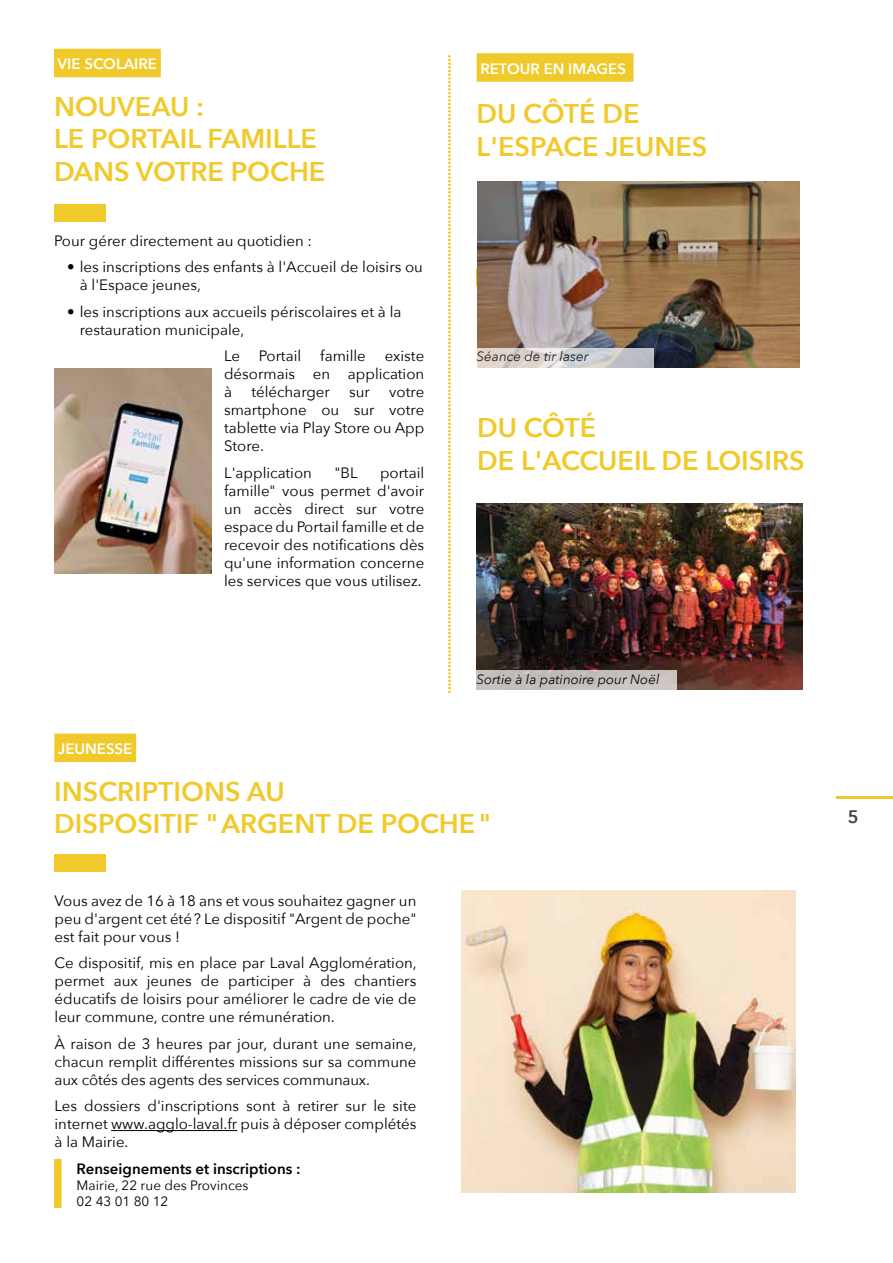
<style>
.page{position:relative;width:893px;height:1263px;background:#fff}
.page>*{position:absolute;margin:0;border:0;box-sizing:border-box;transform-origin:0 0}
.t1{font:600 27px/32.4px "Avenir Next";color:#f0c92b}
.t2{font:600 18px "Avenir Next";color:#384444}
.t3{font:15px/18px "Avenir Next";color:#000;text-align:justify}
.t4{font:600 15px "Avenir Next";color:#fff}
.t5{font:600 15px "Avenir Next";color:#000}
.t6{font:italic 13.5px "Avenir Next";color:#000}
.t7{font:13.5px/16.2px "Avenir Next";color:#000}
</style>
<div class="page">
<hr style="left:836px;top:796px;width:57px;height:3px;background:#f0c92b">
<div style="left:477px;top:53px;width:156px;height:29px;background:#f0c92b"></div>
<img style="left:477px;top:503px;width:325px;height:187px">
<div style="left:477px;top:671px;width:200px;height:19px;background:#c3bfbd"></div>
<img style="left:477px;top:182px;width:322px;height:186px">
<svg style="left:477px;top:348px;width:177px;height:20px;background:#d2cfcf"></svg>
<div style="left:54px;top:49px;width:107px;height:28px;background:#f0c92b"></div>
<div style="left:54px;top:205px;width:51px;height:17px;background:#f0c92b"></div>
<div style="left:54px;top:734px;width:82px;height:28px;background:#f0c92b"></div>
<div style="left:54px;top:854px;width:51px;height:17px;background:#f0c92b"></div>
<hr style="left:111px;top:1130px;width:126px;height:1px;background:#000">
<img style="left:461px;top:891px;width:335px;height:302px">
<div style="left:54px;top:1159px;width:8px;height:49px;background:#f0c92b"></div>
<img style="left:55px;top:368px;width:156px;height:205px">
<svg style="left:448px;top:55px;width:3px;height:638px"></svg>
<p class="t4" style="left:57px;top:51px;width:101px">VIE SCOLAIRE</p>
<h1 class="t1" style="left:54px;top:89px;width:273px">NOUVEAU :<br>LE PORTAIL FAMILLE<br>DANS VOTRE POCHE</h1>
<p class="t3" style="left:54px;top:231px;width:259px">Pour gérer directement au quotidien :</p>
<p class="t3" style="left:80px;top:257px;width:345px;text-indent:-13px">• les inscriptions des enfants à l'Accueil de loisirs ou à l'Espace jeunes,</p>
<p class="t3" style="left:80px;top:302px;width:323px;text-indent:-13px">• les inscriptions aux accueils périscolaires et à la restauration municipale,</p>
<p class="t3" style="left:224px;top:346px;width:17px">Le</p>
<p class="t3" style="left:259px;top:346px;width:44px">Portail</p>
<p class="t3" style="left:320px;top:346px;width:47px">famille</p>
<p class="t3" style="left:224px;top:346px;width:202px;text-indent:161px">existe désormais en application à</p>
<p class="t3" style="left:251px;top:382px;width:80px">télécharger</p>
<p class="t3" style="left:349px;top:382px;width:22px">sur</p>
<p class="t3" style="left:224px;top:382px;width:202px;text-indent:165px">votre smartphone ou sur votre tablette via Play Store ou App Store.</p>
<p class="t3" style="left:224px;top:463px;width:89px">L'application</p>
<p class="t3" style="left:335px;top:463px;width:25px">"BL</p>
<p class="t3" style="left:224px;top:463px;width:202px;text-indent:156px">portail famille" vous permet d'avoir un accès direct sur votre espace du Portail famille et de recevoir des notifications dès qu'une information concerne les services que vous utilisez.</p>
<p class="t4" style="left:480px;top:55px;width:147px">RETOUR EN IMAGES</p>
<h1 class="t1" style="left:477px;top:97px;width:232px">DU CÔTÉ DE<br>L'ESPACE JEUNES</h1>
<p class="t6" style="left:477px;top:345px;width:113px">Séance de tir laser</p>
<h1 class="t1" style="left:477px;top:411px;width:329px">DU CÔTÉ<br>DE L'ACCUEIL DE LOISIRS</h1>
<p class="t6" style="left:477px;top:668px;width:184px">Sortie à la patinoire pour Noël</p>
<p class="t4" style="left:58px;top:736px;width:76px">JEUNESSE</p>
<h1 class="t1" style="left:54px;top:774px;width:438px">INSCRIPTIONS AU<br>DISPOSITIF "ARGENT DE POCHE"</h1>
<p class="t3" style="left:55px;top:891px;width:363px">Vous avez de 16 à 18 ans et vous souhaitez gagner un peu d'argent cet été? Le dispositif "Argent de poche" est fait pour vous !</p>
<p class="t3" style="left:55px;top:953px;width:364px">Ce dispositif, mis en place par Laval Agglomération, permet aux jeunes de participer à des chantiers éducatifs de loisirs pour améliorer le cadre de vie de leur commune, contre une rémunération.</p>
<p class="t3" style="left:55px;top:1034px;width:364px">À raison de 3 heures par jour, durant une semaine, chacun remplit différentes missions sur sa commune aux côtés des agents des services communaux.</p>
<p class="t3" style="left:55px;top:1096px;width:363px">Les dossiers d'inscriptions sont à retirer sur le site internet www.agglo-laval.fr puis à déposer complétés à la Mairie.</p>
<p class="t5" style="left:77px;top:1156px;width:225px">Renseignements et inscriptions :</p>
<p class="t7" style="left:77px;top:1177px;width:173px">Mairie, 22 rue des Provinces<br>02 43 01 80 12</p>
<p class="t2" style="left:848px;top:802px;width:12px">5</p>
</div>
